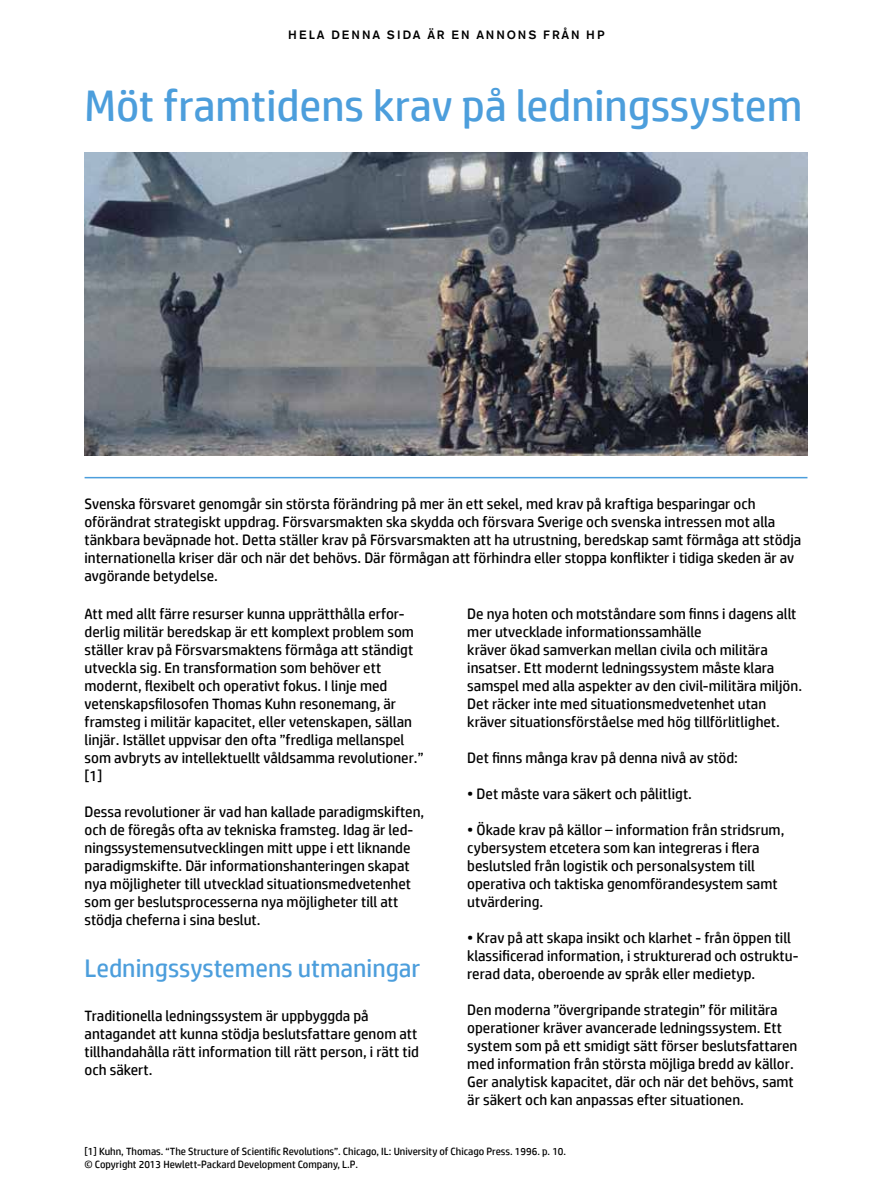
<style>
.page{position:relative;width:893px;height:1191px;background:#fff}
.page>*{position:absolute;margin:0;border:0;box-sizing:border-box;transform-origin:0 0}
.t1{font:44.25px "HP Simplified";color:#4c9edc}
.t2{font:25.5px "HP Simplified";color:#4c9edc}
.t3{font:15px/18px "HP Simplified";color:#000}
.t4{font:500 12px "Akzidenz Grotesk BE";letter-spacing:.165em;color:#000}
.t5{font:10.5px/12.6px "HP Simplified";color:#000}
</style>
<div class="page">
<img style="left:85px;top:152px;width:722px;height:304px">
<hr style="left:85px;top:477px;width:722px;height:1px;background:#4c9edc">
<p class="t4" style="left:288px;top:28px;width:318px">HELA DENNA SIDA ÄR EN ANNONS FRÅN HP</p>
<h1 class="t1" style="left:85px;top:76px;width:719px">Möt framtidens krav på ledningssystem</h1>
<p class="t3" style="left:85px;top:494px;width:718px">Svenska försvaret genomgår sin största förändring på mer än ett sekel, med krav på kraftiga besparingar och oförändrat strategiskt uppdrag. Försvarsmakten ska skydda och försvara Sverige och svenska intressen mot alla tänkbara beväpnade hot. Detta ställer krav på Försvarsmakten att ha utrustning, beredskap samt förmåga att stödja internationella kriser där och när det behövs. Där förmågan att förhindra eller stoppa konflikter i tidiga skeden är av avgörande betydelse.</p>
<p class="t3" style="left:85px;top:604px;width:341px">Att med allt färre resurser kunna upprätthålla erfor&shy;derlig militär beredskap är ett komplext problem som ställer krav på Försvarsmaktens förmåga att ständigt utveckla sig. En transformation som behöver ett modernt, flexibelt och operativt fokus. I linje med vetenskapsfilosofen Thomas Kuhn resonemang, är framsteg i militär kapacitet, eller vetenskapen, sällan linjär. Istället uppvisar den ofta ”fredliga mellanspel som avbryts av intellektuellt våldsamma revolutioner.” [1]</p>
<p class="t3" style="left:85px;top:802px;width:341px">Dessa revolutioner är vad han kallade paradigmskiften, och de föregås ofta av tekniska framsteg. Idag är led&shy;ningssystemensutvecklingen mitt uppe i ett liknande paradigmskifte. Där informationshanteringen skapat nya möjligheter till utvecklad situationsmedvetenhet som ger beslutsprocesserna nya möjligheter till att stödja cheferna i sina beslut.</p>
<h2 class="t2" style="left:85px;top:951px;width:337px">Ledningssystemens utmaningar</h2>
<p class="t3" style="left:467px;top:604px;width:336px">De nya hoten och motståndare som finns i dagens allt mer utvecklade informationssamhälle<br>kräver ökad samverkan mellan civila och militära insatser. Ett modernt ledningssystem måste klara samspel med alla aspekter av den civil-militära miljön.<br>Det räcker inte med situationsmedvetenhet utan kräver situationsförståelse med hög tillförlitlighet.</p>
<p class="t3" style="left:467px;top:748px;width:272px">Det finns många krav på denna nivå av stöd:</p>
<p class="t3" style="left:467px;top:784px;width:226px">• Det måste vara säkert och pålitligt.</p>
<p class="t3" style="left:467px;top:820px;width:319px">• Ökade krav på källor – information från stridsrum, cybersystem etcetera som kan integreras i flera beslutsled från logistik och personalsystem till operativa och taktiska genomförandesystem samt utvärdering.</p>
<p class="t3" style="left:467px;top:928px;width:333px">• Krav på att skapa insikt och klarhet - från öppen till klassificerad information, i strukturerad och ostruktu&shy;rerad data, oberoende av språk eller medietyp.</p>
<p class="t3" style="left:467px;top:1000px;width:332px">Den moderna ”övergripande strategin” för militära operationer kräver avancerade ledningssystem. Ett system som på ett smidigt sätt förser beslutsfattaren med information från största möjliga bredd av källor.<br>Ger analytisk kapacitet, där och när det behövs, samt är säkert och kan anpassas efter situationen.</p>
<p class="t3" style="left:85px;top:1006px;width:336px">Traditionella ledningssystem är uppbyggda på antagandet att kunna stödja beslutsfattare genom att tillhandahålla rätt information till rätt person, i rätt tid och säkert.</p>
<p class="t5" style="left:85px;top:1145px;width:483px">[1] Kuhn, Thomas. “The Structure of Scientific Revolutions”. Chicago, IL: University of Chicago Press. 1996. p. 10. © Copyright 2013 Hewlett-Packard Development Company, L.P.</p>
</div>
